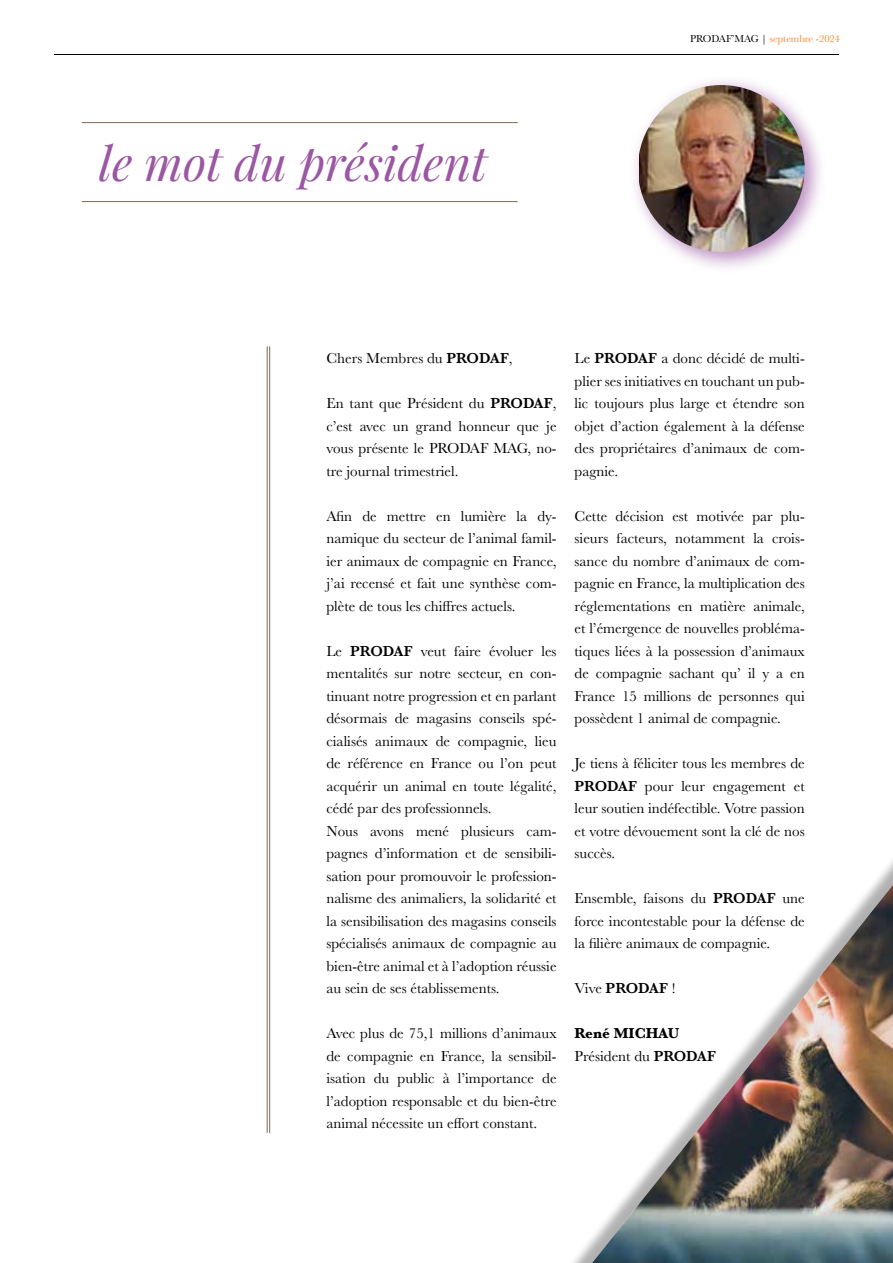
<style>
.page{position:relative;width:893px;height:1263px;background:#fff}
.page>*{position:absolute;margin:0;border:0;box-sizing:border-box;transform-origin:0 0}
.t1{font:italic 47.55px "Playfair Display";color:#9b57a3}
.t2{font:15px/22.5px "Baskerville";color:#000;text-align:justify}
.t3{font:600 15px "Baskerville";color:#000}
.t4{font:10.5px "Baskerville";color:#f58220}
.s1{color:#000}
.s2{font-weight:600}
.s3{font-weight:400}
.s4{font-weight:700}
</style>
<div class="page">
<div style="left:629px;top:75px;width:198px;height:199px;background:#9b57a3;opacity:.66"></div>
<img style="left:639px;top:85px;width:166px;height:167px">
<hr style="left:269px;top:346px;width:1px;height:787px;background:#806a50">
<hr style="left:267px;top:346px;width:1px;height:787px;background:#806a50">
<hr style="left:82px;top:201px;width:436px;height:1px;background:#806a50">
<hr style="left:82px;top:122px;width:436px;height:1px;background:#806a50">
<img style="left:592px;top:885px;width:301px;height:378px">
<hr style="left:54px;top:54px;width:785px;height:1px;background:#000">
<h1 class="t1" style="left:99px;top:126px;width:390px">le mot du président</h1>
<p class="t4" style="left:690px;top:31px;width:151px"><span class="s1">PRODAF’MAG |</span> septembre -2024</p>
<p class="t2" style="left:326px;top:347px;width:188px">Chers Membres du <span class="s2">PRODAF</span>,</p>
<p class="t2" style="left:326px;top:392px;width:232px">En tant que Président du <span class="s2">PRODAF</span>, c’est avec un grand honneur que je vous présente le PRODAF MAG, no&shy;tre journal trimestriel.</p>
<p class="t2" style="left:326px;top:505px;width:232px">Afin de mettre en lumière la dy&shy;namique du secteur de l’animal famil&shy;ier animaux de compagnie en France, j’ai recensé et fait une synthèse com&shy;plète de tous les chiffres actuels.</p>
<p class="t2" style="left:326px;top:640px;width:232px;text-align:left">Le <span class="s2">PRODAF</span> veut faire évoluer les mentalités sur notre secteur, en con&shy;tinuant notre progression et en parlant désormais de magasins conseils spé&shy;cialisés animaux de compagnie, lieu de référence en France ou l’on peut acquérir un animal en toute légalité, cédé par des professionnels.<br>Nous avons mené plusieurs cam&shy;pagnes d’information et de sensibili&shy;sation pour promouvoir le profession&shy;nalisme des animaliers, la solidarité et la sensibilisation des magasins conseils spécialisés animaux de compagnie au bien-être animal et à l’adoption réussie au sein de ses établissements.</p>
<p class="t2" style="left:326px;top:1022px;width:232px">Avec plus de 75,1 millions d’animaux de compagnie en France, la sensibil&shy;isation du public à l’importance de l’adoption responsable et du bien-être animal nécessite un effort constant.</p>
<p class="t2" style="left:575px;top:347px;width:232px">Le <span class="s2">PRODAF</span> a donc décidé de multi&shy;plier ses initiatives en touchant un pub&shy;lic toujours plus large et étendre son objet d’action également à la défense des propriétaires d’animaux de com&shy;pagnie.</p>
<p class="t2" style="left:575px;top:505px;width:232px">Cette décision est motivée par plu&shy;sieurs facteurs, notamment la crois&shy;sance du nombre d’animaux de com&shy;pagnie en France, la multiplication des réglementations en matière animale, et l’émergence de nouvelles probléma&shy;tiques liées à la possession d’animaux de compagnie sachant qu’ il y a en France 15 millions de personnes qui possèdent 1 animal de compagnie.</p>
<p class="t2" style="left:575px;top:752px;width:232px">Je tiens à féliciter tous les membres de <span class="s2">PRODAF</span> pour leur engagement et leur soutien indéfectible. Votre passion et votre dévouement sont la clé de nos succès.</p>
<p class="t2" style="left:575px;top:887px;width:232px">Ensemble, faisons du <span class="s2">PRODAF</span> une force incontestable pour la défense de la filière animaux de compagnie.</p>
<p class="t3" style="left:575px;top:978px;width:102px"><span class="s3">Vive</span> PRODAF <span class="s3">!</span></p>
<p class="t2" style="left:575px;top:1022px;width:143px"><span class="s4">René MICHAU<br></span>Président du <span class="s2">PRODAF</span></p>
</div>
